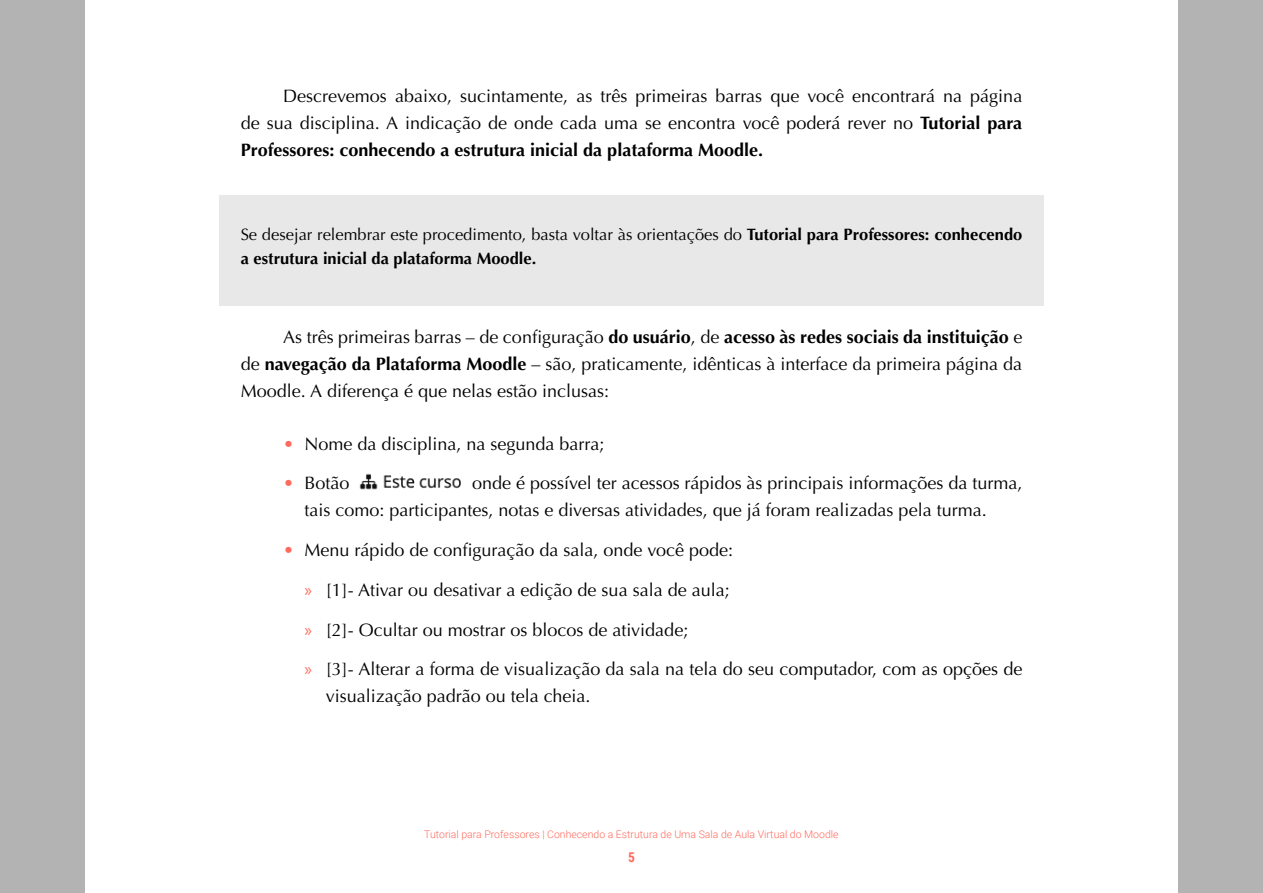
<style>
.page{position:relative;width:1263px;height:893px;background:#fff}
.page>*{position:absolute;margin:0;border:0;box-sizing:border-box;transform-origin:0 0}
.t1{font:18px/27px "Optima";color:#000;text-align:justify}
.t2{font:700 16.5px/24px "Optima";color:#000}
.t3{font:700 13.5px "Roboto Condensed";color:#ff6a5c}
.t4{font:300 10.5px "Roboto";color:#ff6a5c}
.s1{font-weight:700}
.s2{font-weight:400}
.s3{color:#ff6a5c}
.s4{font-family:"Myriad Pro";color:#ff6a5c}
</style>
<div class="page">
<div style="left:219px;top:195px;width:824px;height:111px;background:#e8e8e8"></div>
<img style="left:359px;top:473px;width:102px;height:17px">
<div style="left:1178px;top:0;width:85px;height:893px;background:#b3b3b3"></div>
<div style="left:0;top:0;width:85px;height:893px;background:#b3b3b3"></div>
<p class="t1" style="left:241px;top:82px;width:783px;text-indent:43px">Descrevemos abaixo, sucintamente, as três primeiras barras que você encontrará na página de sua disciplina. A indicação de onde cada uma se encontra você poderá rever no <span class="s1">Tutorial para Professores: conhecendo a estrutura inicial da plataforma Moodle.</span></p>
<p class="t2" style="left:241px;top:223px;width:783px"><span class="s2">Se desejar relembrar este procedimento, basta voltar às orientações do</span> Tutorial para Professores: conhecendo a estrutura inicial da plataforma Moodle.</p>
<p class="t1" style="left:241px;top:324px;width:783px;text-indent:43px">As três primeiras barras – de configuração <span class="s1">do usuário</span>, de <span class="s1">acesso às redes sociais da instituição</span> e de <span class="s1">navegação da Plataforma Moodle</span> – são, praticamente, idênticas à interface da primeira página da Moodle. A diferença é que nelas estão inclusas:</p>
<p class="t1" style="left:283px;top:430px;width:323px"><span class="s3">•</span> Nome da disciplina, na segunda barra;</p>
<p class="t1" style="left:283px;top:470px;width:68px"><span class="s3">•</span> Botão</p>
<p class="t1" style="left:304px;top:470px;width:719px;text-indent:168px">onde é possível ter acessos rápidos às principais informações da turma, tais como: participantes, notas e diversas atividades, que já foram realizadas pela turma.</p>
<p class="t1" style="left:283px;top:537px;width:451px"><span class="s3">•</span> Menu rápido de configuração da sala, onde você pode:</p>
<p class="t1" style="left:304px;top:577px;width:427px"><span class="s4">»</span> [1]- Ativar ou desativar a edição de sua sala de aula;</p>
<p class="t1" style="left:304px;top:616px;width:385px"><span class="s4">»</span> [2]- Ocultar ou mostrar os blocos de atividade;</p>
<p class="t1" style="left:326px;top:656px;width:698px;text-indent:-21px"><span class="s4">»</span> [3]- Alterar a forma de visualização da sala na tela do seu computador, com as opções de visualização padrão ou tela cheia.</p>
<p class="t4" style="left:424px;top:827px;width:416px">Tutorial para Professores | Conhecendo a Estrutura de Uma Sala de Aula Virtual do Moodle</p>
<p class="t3" style="left:628px;top:848px;width:8px">5</p>
</div>
